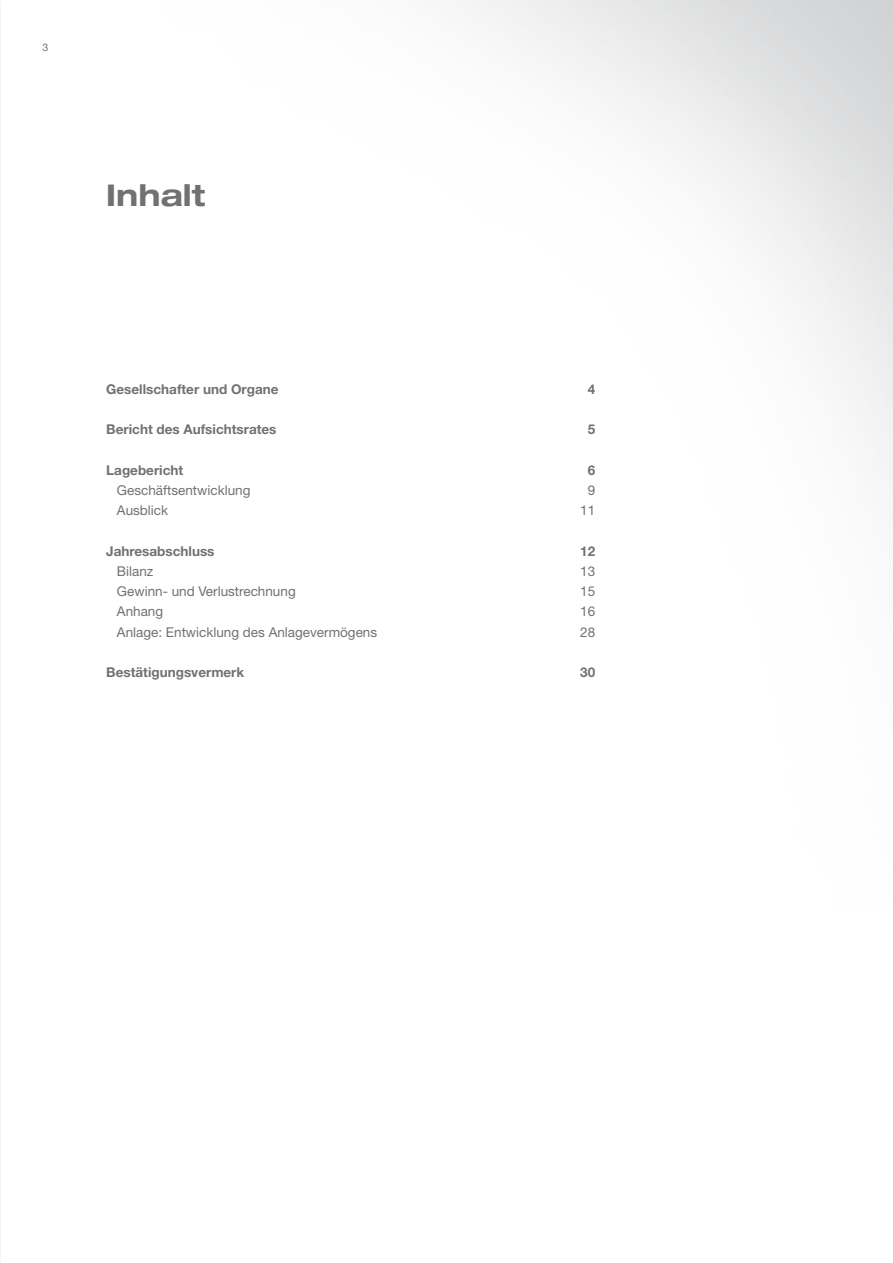
<style>
.page{position:relative;width:893px;height:1263px;background:#fff}
.page>*{position:absolute;margin:0;border:0;box-sizing:border-box;transform-origin:0 0}
.t1{font:700 expanded 30px "Helvetica Neue";color:#707172}
.t2{font:13.5px "Helvetica Neue";color:#707172}
.t3{font:700 13.5px "Helvetica Neue";color:#707172}
.t4{font:10.5px "Helvetica Neue";color:#707172}
</style>
<div class="page">
<p class="t4" style="left:43px;top:41px;width:7px">3</p>
<h1 class="t1" style="left:106px;top:177px;width:100px">Inhalt</h1>
<p class="t3" style="left:106px;top:380px;width:174px">Gesellschafter und Organe</p>
<p class="t3" style="left:588px;top:380px;width:9px">4</p>
<p class="t3" style="left:106px;top:421px;width:172px">Bericht des Aufsichtsrates</p>
<p class="t3" style="left:588px;top:421px;width:9px">5</p>
<p class="t3" style="left:106px;top:461px;width:78px">Lagebericht</p>
<p class="t3" style="left:588px;top:461px;width:9px">6</p>
<p class="t2" style="left:117px;top:482px;width:135px">Geschäftsentwicklung</p>
<p class="t2" style="left:588px;top:482px;width:9px">9</p>
<p class="t2" style="left:117px;top:502px;width:53px">Ausblick</p>
<p class="t2" style="left:580px;top:502px;width:17px">11</p>
<p class="t3" style="left:106px;top:542px;width:110px">Jahresabschluss</p>
<p class="t3" style="left:580px;top:542px;width:17px">12</p>
<p class="t2" style="left:117px;top:563px;width:38px">Bilanz</p>
<p class="t2" style="left:580px;top:563px;width:17px">13</p>
<p class="t2" style="left:117px;top:583px;width:180px">Gewinn- und Verlustrechnung</p>
<p class="t2" style="left:580px;top:583px;width:17px">15</p>
<p class="t2" style="left:117px;top:604px;width:48px">Anhang</p>
<p class="t2" style="left:580px;top:604px;width:17px">16</p>
<p class="t2" style="left:117px;top:624px;width:262px">Anlage: Entwicklung des Anlagevermögens</p>
<p class="t2" style="left:580px;top:624px;width:17px">28</p>
<p class="t3" style="left:106px;top:664px;width:139px">Bestätigungsvermerk</p>
<p class="t3" style="left:580px;top:664px;width:17px">30</p>
</div>
